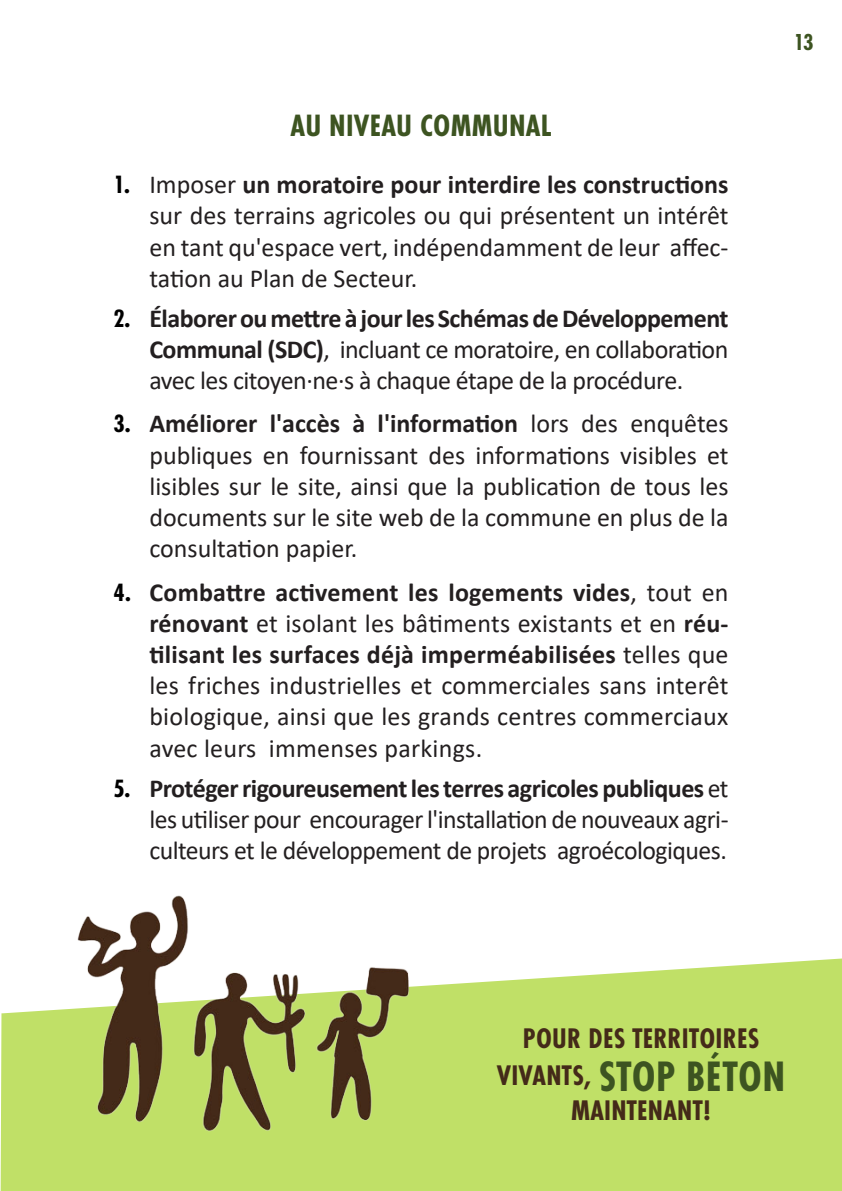
<style>
.page{position:relative;width:842px;height:1191px;background:#fff}
.page>*{position:absolute;margin:0;border:0;box-sizing:border-box;transform-origin:0 0}
.t1{font:700 44.2px "Futura PT Cond";letter-spacing:.01em;color:#3d5421}
.t2{font:700 32px "Futura PT Cond";letter-spacing:.01em;color:#3d5421}
.t3{font:700 29.4px "Futura PT Cond";letter-spacing:.01em;color:#442a19}
.t4{font:26px/31.2px "Calibri";color:#231f20;text-align:justify}
.t5{font:700 24px "Futura PT Cond";color:#3d5421}
.s1{font-family:"Futura PT Cond";font-weight:700;color:#000}
.s2{font-weight:700}
.s3{font-size:29.4px;color:#442a19}
</style>
<div class="page">
<svg style="left:1px;top:958px;width:841px;height:233px;fill:#c0e067"></svg>
<img style="left:48px;top:895px;width:399px;height:296px">
<p class="t2" style="left:291px;top:106px;width:262px">AU NIVEAU COMMUNAL</p>
<p class="t4" style="left:149px;top:168px;width:581px;text-indent:-36px"><span class="s1">1.</span> Imposer <span class="s2">un moratoire pour interdire les constructions </span>sur des terrains agricoles ou qui présentent un intérêt en tant qu'espace vert, indépendamment de leur affec&shy;tation au Plan de Secteur.</p>
<p class="t4" style="left:149px;top:302px;width:581px;text-indent:-36px"><span class="s1">2.</span> <span class="s2">Élaborer ou mettre à jour les Schémas de Développement Communal (SDC)</span>, incluant ce moratoire, en collaboration avec les citoyen·ne·s à chaque étape de la procédure.</p>
<p class="t4" style="left:149px;top:407px;width:581px;text-indent:-36px"><span class="s1">3.</span> <span class="s2">Améliorer l'accès à l'information</span> lors des enquêtes publiques en fournissant des informations visibles et lisibles sur le site, ainsi que la publication de tous les documents sur le site web de la commune en plus de la consultation papier.</p>
<p class="t4" style="left:149px;top:575px;width:581px;text-indent:-36px"><span class="s1">4.</span> <span class="s2">Combattre activement les logements vides</span>, tout en <span class="s2">rénovant</span> et isolant les bâtiments existants et en <span class="s2">réu&shy;tilisant les surfaces déjà imperméabilisées</span> telles que les friches industrielles et commerciales sans interêt biologique, ainsi que les grands centres commerciaux avec leurs immenses parkings.</p>
<p class="t4" style="left:149px;top:771px;width:581px;text-indent:-36px"><span class="s1">5.</span> <span class="s2">Protéger rigoureusement les terres agricoles publiques</span> et les utiliser pour encourager l'installation de nouveaux agri&shy;culteurs et le développement de projets agroécologiques.</p>
<p class="t5" style="left:794px;top:28px;width:21px">13</p>
<p class="t3" style="left:523px;top:1021px;width:238px">POUR DES TERRITOIRES</p>
<p class="t1" style="left:497px;top:1050px;width:290px"><span class="s3">VIVANTS,</span> STOP BÉTON</p>
<p class="t3" style="left:571px;top:1093px;width:142px">MAINTENANT!</p>
</div>
